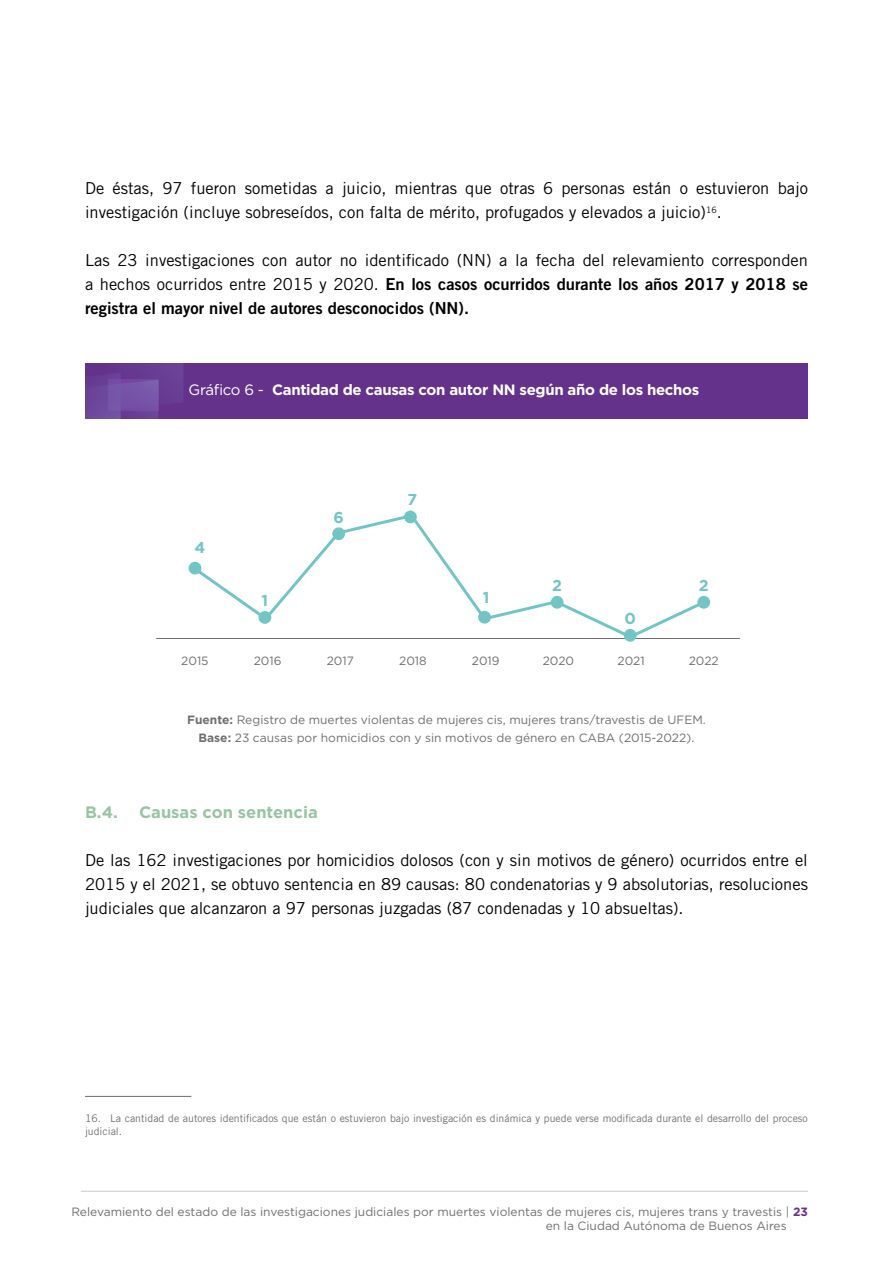
<style>
.page{position:relative;width:893px;height:1263px;background:#fff}
.page>*{position:absolute;margin:0;border:0;box-sizing:border-box;transform-origin:0 0}
.t1{font:16.5px/24px "Trade Gothic LT Std";color:#000}
.t2{font:16.5px/24px "Trade Gothic LT Std Bd 2";color:#000}
.t3{font:700 16.5px "Gotham";color:#98c4a4}
.t4{font:700 15.75px "Gotham";color:#72c5c5}
.t5{font:700 15px "Gotham";letter-spacing:-.02em;color:#fff}
.t6{font:12px/14.4px "Gotham";color:#706f6f}
.t7{font:10.5px/13.5px "Trade Gothic LT Std";color:#706f6f}
.s1{font-family:"Trade Gothic LT Std"}
.s2{font-weight:400}
.s3{font-weight:700}
.s4{font-weight:700;color:#64328a}
</style>
<div class="page">
<hr style="left:81px;top:1191px;width:727px;height:1px;background:#c8c8c8">
<div style="left:85px;top:363px;width:723px;height:55px;background:#64328a"></div>
<hr style="left:156px;top:638px;width:584px;height:1px;background:#706f6f">
<svg style="left:189px;top:516px;width:518px;height:123px"></svg>
<div style="left:404px;top:510px;width:13px;height:13px;background:#72c5c5;border-radius:50%"></div>
<div style="left:478px;top:611px;width:13px;height:13px;background:#72c5c5;border-radius:50%"></div>
<div style="left:624px;top:629px;width:13px;height:13px;background:#72c5c5;border-radius:50%"></div>
<div style="left:551px;top:596px;width:12px;height:13px;background:#72c5c5;border-radius:50%"></div>
<div style="left:697px;top:596px;width:13px;height:13px;background:#72c5c5;border-radius:50%"></div>
<div style="left:332px;top:527px;width:13px;height:13px;background:#72c5c5;border-radius:50%"></div>
<div style="left:258px;top:611px;width:13px;height:13px;background:#72c5c5;border-radius:50%"></div>
<div style="left:189px;top:562px;width:12px;height:12px;background:#72c5c5;border-radius:50%"></div>
<svg style="left:85px;top:363px;width:98px;height:55px"></svg>
<hr style="left:85px;top:1096px;width:106px;height:1px;background:#706f6f">
<p class="t1" style="left:85px;top:176px;width:724px">De éstas, 97 fueron sometidas a juicio, mientras que otras 6 personas están o estuvieron bajo investigación (incluye sobreseídos, con falta de mérito, profugados y elevados a juicio)<sup>16</sup>.</p>
<p class="t1" style="left:85px;top:248px;width:724px">Las 23 investigaciones con autor no identificado (NN) a la fecha del relevamiento corresponden</p>
<p class="t2" style="left:85px;top:272px;width:724px"><span class="s1">a hechos ocurridos entre 2015 y 2020.</span> En los casos ocurridos durante los años 2017 y 2018 se registra el mayor nivel de autores desconocidos (NN).</p>
<p class="t5" style="left:189px;top:380px;width:512px"><span class="s2">Gráfico 6 -</span> Cantidad de causas con autor NN según año de los hechos</p>
<p class="t4" style="left:194px;top:537px;width:12px">4</p>
<p class="t4" style="left:262px;top:590px;width:8px">1</p>
<p class="t4" style="left:333px;top:507px;width:12px">6</p>
<p class="t4" style="left:407px;top:489px;width:11px">7</p>
<p class="t4" style="left:483px;top:586px;width:8px">1</p>
<p class="t4" style="left:552px;top:574px;width:11px">2</p>
<p class="t4" style="left:699px;top:574px;width:11px">2</p>
<p class="t4" style="left:624px;top:607px;width:13px">0</p>
<p class="t6" style="left:181px;top:653px;width:29px">2015</p>
<p class="t6" style="left:254px;top:653px;width:29px">2016</p>
<p class="t6" style="left:327px;top:653px;width:29px">2017</p>
<p class="t6" style="left:399px;top:653px;width:29px">2018</p>
<p class="t6" style="left:472px;top:653px;width:29px">2019</p>
<p class="t6" style="left:543px;top:653px;width:33px">2020</p>
<p class="t6" style="left:617px;top:653px;width:29px">2021</p>
<p class="t6" style="left:689px;top:653px;width:32px">2022</p>
<p class="t6" style="left:187px;top:711px;width:520px;line-height:17.7px;text-align:center"><span class="s3">Fuente:</span> Registro de muertes violentas de mujeres cis, mujeres trans/travestis de UFEM.<br><span class="s3">Base:</span> 23 causas por homicidios con y sin motivos de género en CABA (2015-2022).</p>
<p class="t3" style="left:85px;top:801px;width:34px">B.4.</p>
<p class="t3" style="left:139px;top:801px;width:180px">Causas con sentencia</p>
<p class="t1" style="left:85px;top:848px;width:724px;text-align:justify">De las 162 investigaciones por homicidios dolosos (con y sin motivos de género) ocurridos entre el 2015 y el 2021, se obtuvo sentencia en 89 causas: 80 condenatorias y 9 absolutorias, resoluciones judiciales que alcanzaron a 97 personas juzgadas (87 condenadas y 10 absueltas).</p>
<p class="t7" style="left:85px;top:1111px;width:724px">16. La cantidad de autores identificados que están o estuvieron bajo investigación es dinámica y puede verse modificada durante el desarrollo del proceso judicial.</p>
<p class="t6" style="left:546px;top:1204px;width:264px;text-indent:-474px">Relevamiento del estado de las investigaciones judiciales por muertes violentas de mujeres cis, mujeres trans y travestis | <span class="s4">23 </span>en la Ciudad Autónoma de Buenos Aires</p>
</div>
